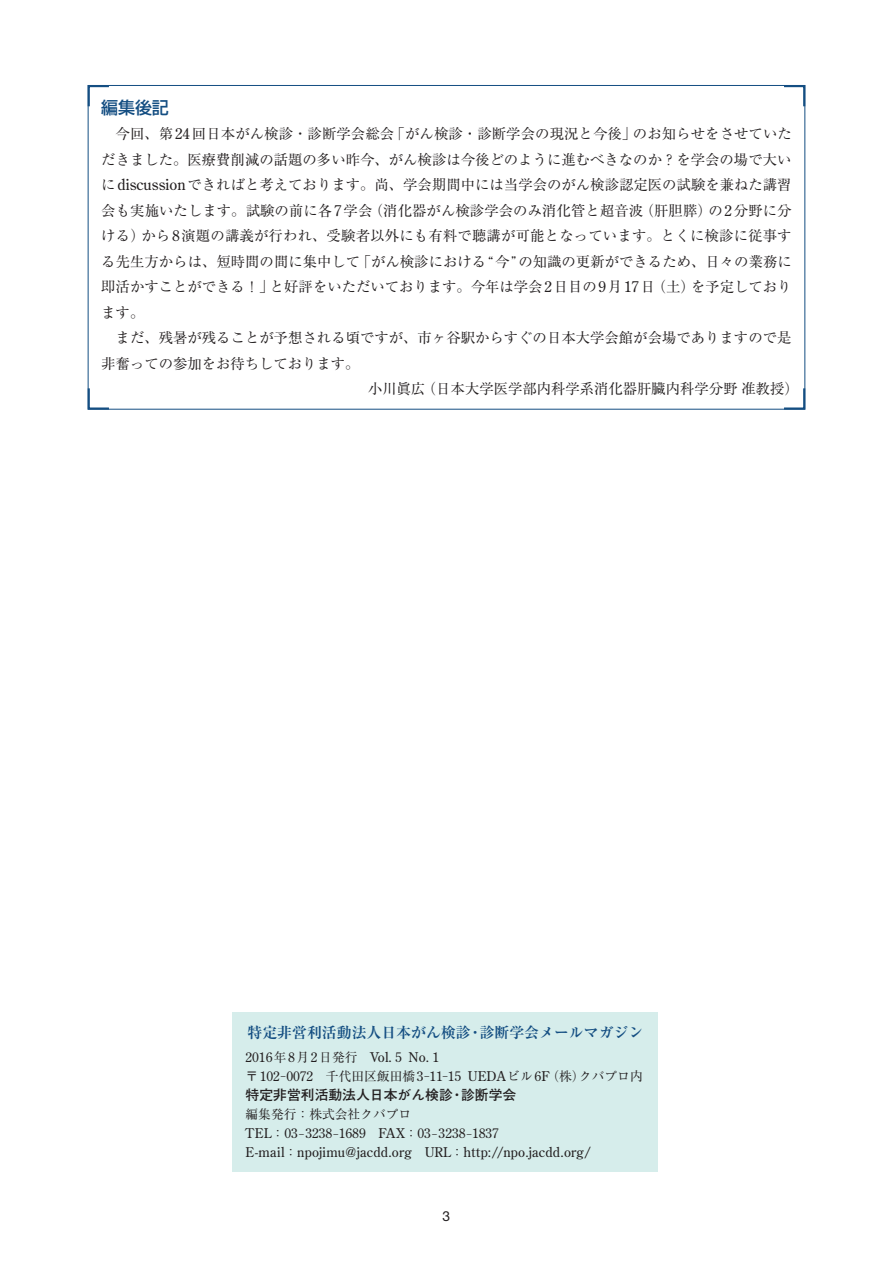
<style>
.page{position:relative;width:893px;height:1263px;background:#fff}
.page>*{position:absolute;margin:0;border:0;box-sizing:border-box;transform-origin:0 0}
.タイトル{font:500 16.95px "Shin Go Pr 6 N";color:#144e82}
.本文{font:700 14.85px "Ryumin Pro";color:#144e82}
.本文-2{font:14.4px/25.5px "Ryumin Pr 6 N";color:#231f20;text-align:justify}
.本文-3{font:700 13.8px "Futo Go B101 Pr 6 N";color:#231f20}
.t1{font:13.8px "Helvetica Neue";color:#231f20}
.本文-4{font:13.35px "Century Old Style Std";letter-spacing:.005em;color:#231f20}
.本文-5{font:12.75px "Ryumin Pr 6 N";color:#231f20}
.s1{font-family:"Century Old Style Std";font-size:15px}
.s2{font-family:"Ryumin Pr 6 N";font-size:12.75px}
.s3{font-family:"Century Old Style Std";font-size:13.35px}
.s4{font-family:"Times"}
.s5{font-family:"Times";font-size:12.75px}
.s6{font-size:12.75px}
</style>
<div class="page">
<svg style="left:87px;top:85px;width:24px;height:23px"></svg>
<svg style="left:782px;top:85px;width:24px;height:23px"></svg>
<svg style="left:782px;top:386px;width:24px;height:24px"></svg>
<svg style="left:87px;top:386px;width:24px;height:24px"></svg>
<div style="left:233px;top:1012px;width:425px;height:159px;background:#d6edeb"></div>
<p class="タイトル" style="left:101px;top:93px;width:86px">編集後記　</p>
<p class="本文-2" style="left:101px;top:120px;width:692px;text-indent:14px">今回、第<span class="s1">24</span>回日本がん検診・診断学会総会「がん検診・診断学会の現況と今後」のお知らせをさせていただきました。医療費削減の話題の多い昨今、がん検診は今後どのように進むべきなのか？を学会の場で大いに<span class="s1">discussion</span>できればと考えております。尚、学会期間中には当学会のがん検診認定医の試験を兼ねた講習会も実施いたします。試験の前に各<span class="s1">7</span>学会（消化器がん検診学会のみ消化管と超音波（肝胆膵）の<span class="s1">2</span>分野に分ける）から<span class="s1">8</span>演題の講義が行われ、受験者以外にも有料で聴講が可能となっています。とくに検診に従事する先生方からは、短時間の間に集中して「がん検診における “今 ”の知識の更新ができるため、日々の業務に即活かすことができる！」と好評をいただいております。今年は学会<span class="s1">2</span>日目の<span class="s1">9</span>月<span class="s1">17</span>日（土）を予定しております。</p>
<p class="本文-2" style="left:101px;top:324px;width:692px;text-indent:14px">まだ、残暑が残ることが予想される頃ですが、市ヶ谷駅からすぐの日本大学会館が会場でありますので是非奮っての参加をお待ちしております。</p>
<p class="本文-2" style="left:368px;top:375px;width:432px">小川眞広（日本大学医学部内科学系消化器肝臓内科学分野准教授）</p>
<p class="本文" style="left:247px;top:1021px;width:397px">特定非営利活動法人日本がん検診・診断学会メールマガジン</p>
<p class="本文-4" style="left:246px;top:1048px;width:195px">2016<span class="s2">年</span>8<span class="s2">月</span>2<span class="s2">日発行　</span>Vol. 5 No. 1</p>
<p class="本文-5" style="left:246px;top:1066px;width:399px">〒<span class="s3">102</span><span class="s4">-</span><span class="s3">0072</span>　千代田区飯田橋<span class="s3">3</span><span class="s4">-</span><span class="s3">11</span><span class="s4">-</span><span class="s3">15 UEDA</span>ビル<span class="s3">6F</span> （株）クバプロ内</p>
<p class="本文-3" style="left:246px;top:1083px;width:272px">特定非営利活動法人日本がん検診・診断学会</p>
<p class="本文-5" style="left:246px;top:1104px;width:167px">編集発行：株式会社クバプロ</p>
<p class="本文-4" style="left:246px;top:1125px;width:255px">TEL<span class="s2">：</span>03<span class="s5">-</span>3238<span class="s5">-</span>1689 FAX<span class="s2">：</span>03<span class="s5">-</span>3238<span class="s5">-</span>1837</p>
<p class="本文-4" style="left:246px;top:1144px;width:347px">E<span class="s6">-</span>mail<span class="s2">：</span>npojimu@jacdd.org URL<span class="s2">：</span>http://npo.jacdd.org/</p>
<p class="t1" style="left:443px;top:1207px;width:9px">3</p>
</div>
